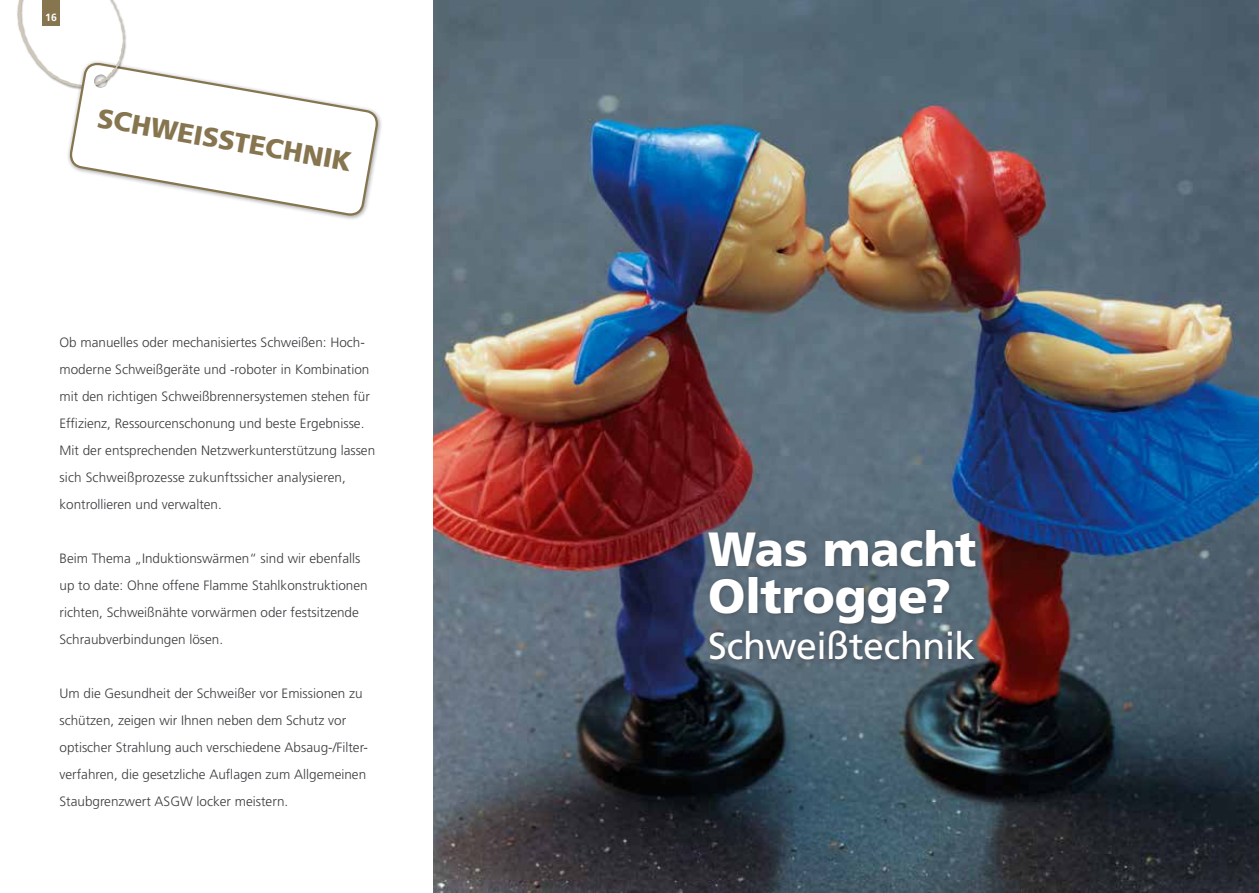
<style>
.page{position:relative;width:1259px;height:893px;background:#fff}
.page>*{position:absolute;margin:0;border:0;box-sizing:border-box;transform-origin:0 0}
.t1{font:900 48px/46.5px "Frutiger LT Std";color:#fff}
.t2{font:37.5px "Frutiger LT Std";letter-spacing:-.015em;color:#fff}
.t3{font:900 27px "Frutiger LT Std";color:#86754f}
.t4{font:300 13.5px/27px "Frutiger LT Std";color:#3e3b3f}
.t5{font:700 10.5px "Frutiger LT Std";color:#fff}
</style>
<div class="page">
<img style="left:434px;top:0;width:825px;height:893px">
<div style="left:705px;top:527px;width:275px;height:138px;background:#3e3b3f;opacity:.5"></div>
<div style="left:16px;top:0;width:71px;height:90px;background:#000;opacity:.4"></div>
<svg style="left:69px;top:66px;width:310px;height:151px"></svg>
<div style="left:92px;top:0;width:35px;height:89px;background:#000;opacity:.4"></div>
<svg style="left:18px;top:0;width:107px;height:98px"></svg>
<p class="t5" style="left:45px;top:11px;width:13px">16</p>
<h3 class="t3" style="left:101px;top:101px;width:54px;rotate:10deg">Schwe</h3>
<h3 class="t3" style="left:197px;top:118px;width:161px;rotate:10deg">isstechnik</h3>
<p class="t4" style="left:60px;top:329px;width:317px">Ob manuelles oder mechanisiertes Schweißen: Hoch&shy;moderne Schweißgeräte und -roboter in Kombination mit den richtigen Schweißbrennersystemen stehen für Effizienz, Ressourcenschonung und beste Ergebnisse.<br>Mit der entsprechenden Netzwerkunterstützung lassen sich Schweißprozesse zukunftssicher analysieren, kontrollieren und verwalten.</p>
<p class="t4" style="left:60px;top:545px;width:310px">Beim Thema „Induktionswärmen“ sind wir ebenfalls up to date: Ohne offene Flamme Stahlkonstruktionen richten, Schweißnähte vorwärmen oder festsitzende Schraubverbindungen lösen.</p>
<p class="t4" style="left:60px;top:680px;width:310px">Um die Gesundheit der Schweißer vor Emissionen zu schützen, zeigen wir Ihnen neben dem Schutz vor optischer Strahlung auch verschiedene Absaug-/Filter&shy;verfahren, die gesetzliche Auflagen zum Allgemeinen Staubgrenzwert ASGW locker meistern.</p>
<h1 class="t1" style="left:708px;top:526px;width:270px">Was macht<br>Oltrogge?</h1>
<h2 class="t2" style="left:708px;top:624px;width:269px">Schweißtechnik</h2>
</div>
